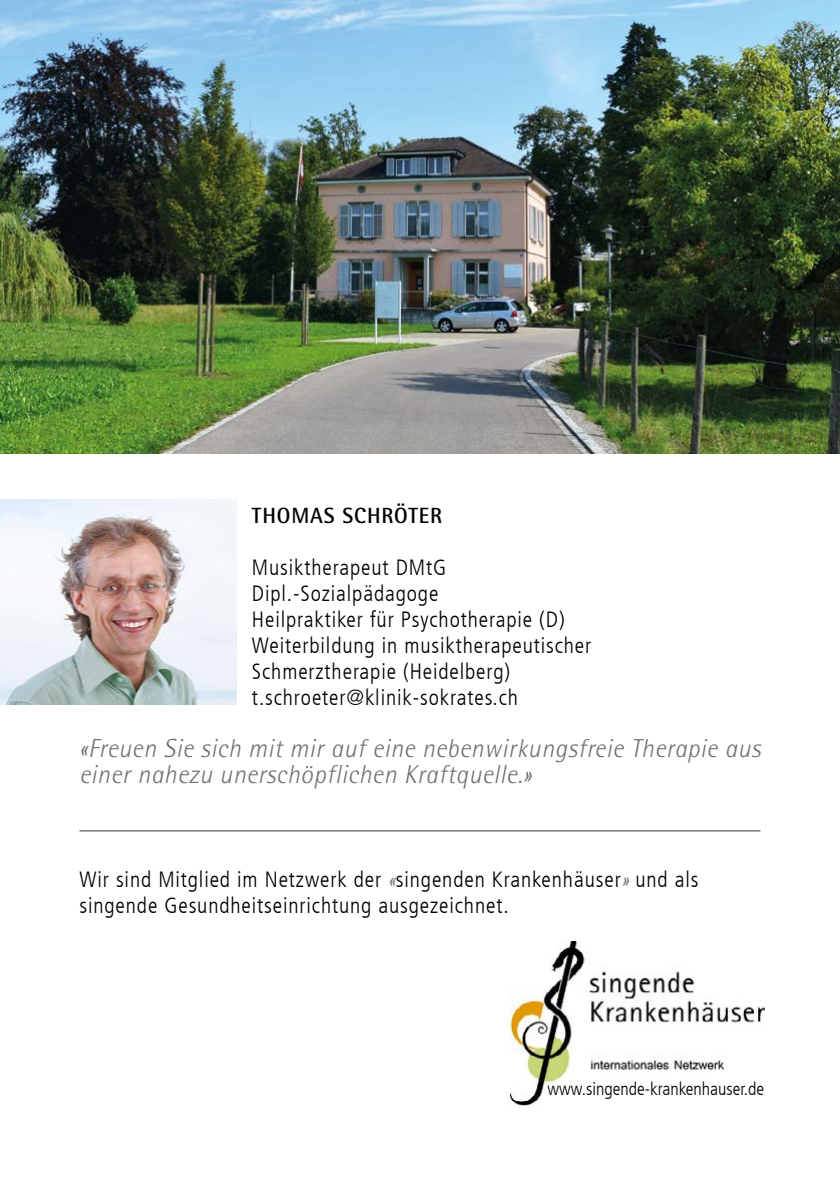
<style>
.page{position:relative;width:840px;height:1191px;background:#fff}
.page>*{position:absolute;margin:0;border:0;box-sizing:border-box;transform-origin:0 0}
.t1{font:italic 300 26px/26px "Rotis Semi Sans Std";letter-spacing:.025em;color:#706f6f}
.t2{font:300 condensed 22px/26px "Frutiger LT";letter-spacing:.04em;color:#000}
.t3{font:700 22px "Rotis Semi Sans Std";letter-spacing:.04em;color:#000}
.t4{font:300 condensed 18px "Frutiger LT";color:#000}
.s1{font-family:"Rotis Semi Sans Std";font-style:italic;font-stretch:normal;color:#706f6f}
</style>
<div class="page">
<img style="left:0;top:0;width:839px;height:454px">
<img style="left:510px;top:942px;width:253px;height:164px">
<img style="left:0;top:499px;width:236px;height:205px">
<hr style="left:79px;top:830px;width:681px;height:1px;background:#706f6f">
<p class="t3" style="left:252px;top:501px;width:191px">THOMAS SCHRÖTER</p>
<p class="t2" style="left:252px;top:554px;width:340px">Musiktherapeut DMtG<br>Dipl.-Sozialpädagoge<br>Heilpraktiker für Psychotherapie (D)<br>Weiterbildung in musiktherapeutischer<br>Schmerztherapie (Heidelberg) t.schroeter@klinik-sokrates.ch</p>
<p class="t1" style="left:79px;top:734px;width:682px">«Freuen Sie sich mit mir auf eine nebenwirkungsfreie Therapie aus einer nahezu unerschöpflichen Kraftquelle.»</p>
<p class="t2" style="left:79px;top:866px;width:620px">Wir sind Mitglied im Netzwerk der <span class="s1">«</span>singenden Krankenhäuser<span class="s1">»</span> und als singende Gesundheitseinrichtung ausgezeichnet.</p>
<p class="t4" style="left:547px;top:1078px;width:218px">www.singende-krankenhauser.de</p>
</div>
